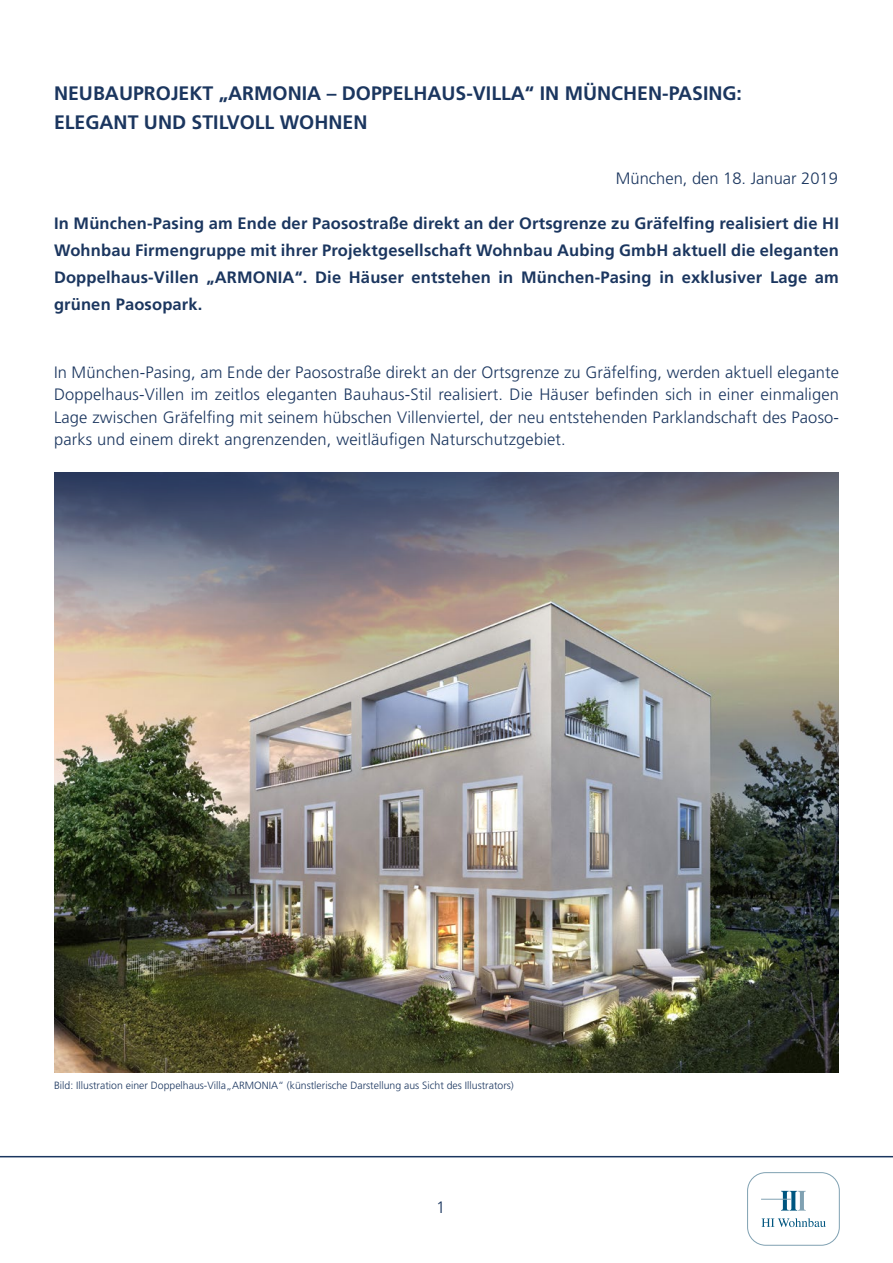
<style>
.page{position:relative;width:893px;height:1263px;background:#fff}
.page>*{position:absolute;margin:0;border:0;box-sizing:border-box;transform-origin:0 0}
.t1{font:700 19.5px/28.5px "Frutiger";color:#1b365f}
.t2{font:300 16.5px/22.5px "Frutiger";letter-spacing:.01em;color:#1b365f;text-align:justify}
.t3{font:700 16.5px/27px "Frutiger";letter-spacing:.01em;color:#1b365f;text-align:justify}
.t4{font:300 10.5px "Frutiger";color:#1b365f}
</style>
<div class="page">
<div style="left:747px;top:1172px;width:93px;height:73px;border:1px solid #80a1b2;border-radius:18px"></div>
<svg style="left:761px;top:1218px;width:65px;height:9px"></svg>
<svg style="left:781px;top:1191px;width:25px;height:19px"></svg>
<hr style="left:761px;top:1199px;width:30px;height:1px;background:#80a1b2">
<hr style="left:0;top:1156px;width:893px;height:1px;background:#1b365f">
<img style="left:54px;top:652px;width:785px;height:421px">
<svg style="left:54px;top:472px;width:785px;height:180px;background:#88868a"></svg>
<p class="t1" style="left:54px;top:79px;width:689px">NEUBAUPROJEKT „ARMONIA – DOPPELHAUS-VILLA“ IN MÜNCHEN-PASING:<br>ELEGANT UND STILVOLL WOHNEN</p>
<p class="t2" style="left:616px;top:167px;width:223px">München, den 18. Januar 2019</p>
<p class="t3" style="left:54px;top:210px;width:786px">In München-Pasing am Ende der Paosostraße direkt an der Ortsgrenze zu Gräfelfing realisiert die HI Wohnbau Firmengruppe mit ihrer Projektgesellschaft Wohnbau Aubing GmbH aktuell die eleganten Doppelhaus-Villen „ARMONIA“. Die Häuser entstehen in München-Pasing in exklusiver Lage am grünen Paosopark.</p>
<p class="t2" style="left:54px;top:361px;width:787px">In München-Pasing, am Ende der Paosostraße direkt an der Ortsgrenze zu Gräfelfing, werden aktuell elegante Doppelhaus-Villen im zeitlos eleganten Bauhaus-Stil realisiert. Die Häuser befinden sich in einer einmaligen Lage zwischen Gräfelfing mit seinem hübschen Villenviertel, der neu entstehenden Parklandschaft des Paoso&shy;parks und einem direkt angrenzenden, weitläufigen Naturschutzgebiet.</p>
<p class="t4" style="left:54px;top:1079px;width:461px">Bild: Illustration einer Doppelhaus-Villa„ARMONIA“ (künstlerische Darstellung aus Sicht des Illustrators)</p>
<p class="t2" style="left:436px;top:1196px;width:11px">1</p>
</div>
